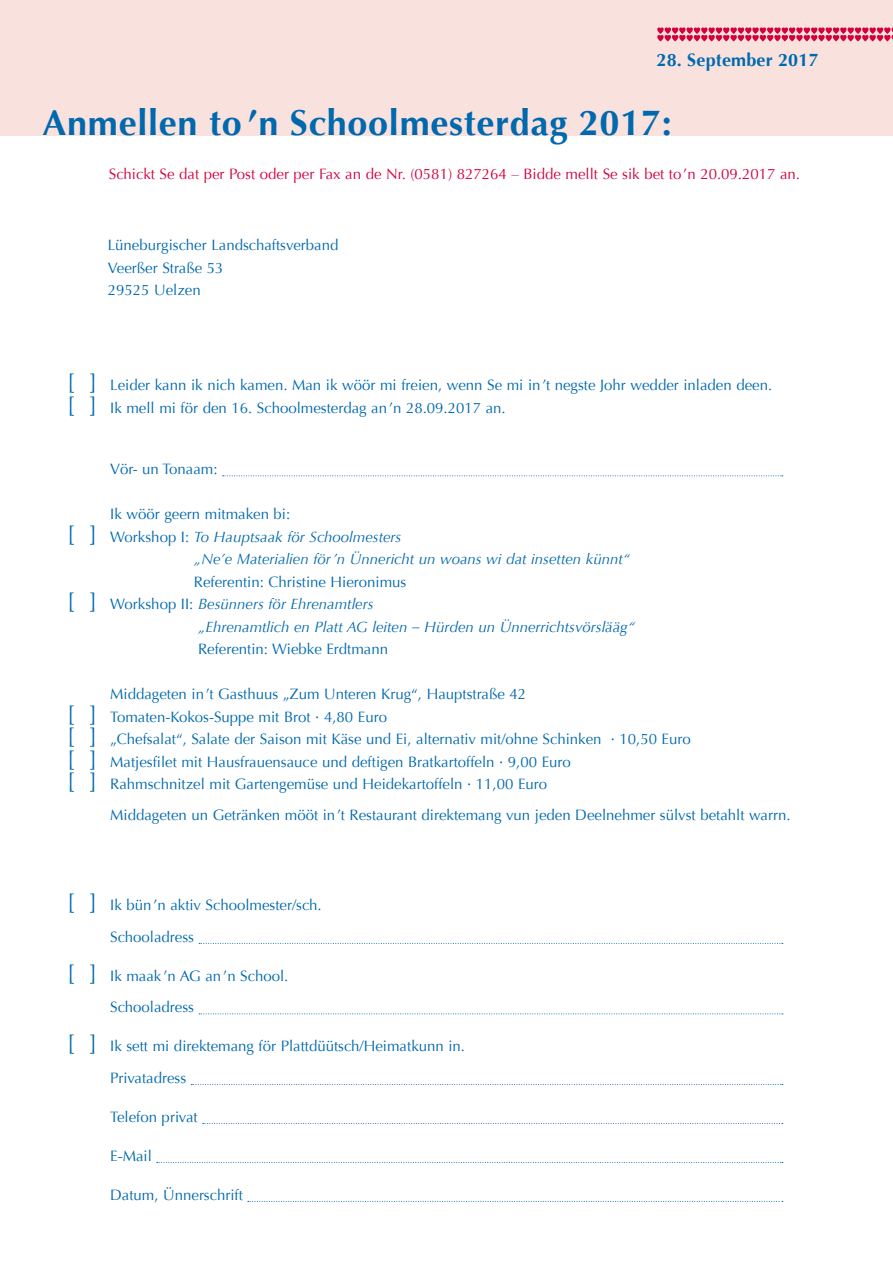
<style>
.page{position:relative;width:893px;height:1263px;background:#fff}
.page>*{position:absolute;margin:0;border:0;box-sizing:border-box;transform-origin:0 0}
.t1{font:700 36px "Optima";letter-spacing:.02em;color:#0069ae}
.t2{font:700 18px "Optima";letter-spacing:.01em;color:#0069ae}
.t3{font:15px/22.5px "Optima";color:#0069ae}
.t4{font:italic 15px "Optima";color:#0069ae}
.t5{font:15px "Optima";color:#d4003c}
.s1{font-size:24px}
.s2{font-style:normal;font-size:24px}
.s3{font-style:normal}
</style>
<div class="page">
<div style="left:0;top:0;width:893px;height:135px;background:#f9e2de"></div>
<svg style="left:657px;top:27px;width:236px;height:14px"></svg>
<svg style="left:223px;top:475px;width:560px;height:1px"></svg>
<svg style="left:199px;top:943px;width:584px;height:1px"></svg>
<svg style="left:199px;top:1013px;width:584px;height:1px"></svg>
<svg style="left:191px;top:1084px;width:592px;height:1px"></svg>
<svg style="left:203px;top:1123px;width:580px;height:1px"></svg>
<svg style="left:157px;top:1162px;width:626px;height:1px"></svg>
<svg style="left:248px;top:1201px;width:535px;height:1px"></svg>
<p class="t2" style="left:657px;top:49px;width:164px">28. September 2017</p>
<h1 class="t1" style="left:43px;top:102px;width:631px">Anmellen to ’n Schoolmesterdag 2017:</h1>
<p class="t5" style="left:109px;top:165px;width:693px">Schickt Se dat per Post oder per Fax an de Nr. (0581) 827264 – Bidde mellt Se sik bet to’n 20.09.2017 an.</p>
<p class="t3" style="left:108px;top:234px;width:232px">Lüneburgischer Landschaftsverband<br>Veerßer Straße 53<br>29525 Uelzen</p>
<p class="t3" style="left:67px;top:374px;width:707px"><span class="s1">[ ]</span> Leider kann ik nich kamen. Man ik wöör mi freien, wenn Se mi in’t negste Johr wedder inladen deen. <span class="s1">[ ]</span> Ik mell mi för den 16. Schoolmesterdag an’n 28.09.2017 an.</p>
<p class="t3" style="left:110px;top:458px;width:109px">Vör- un Tonaam:</p>
<p class="t3" style="left:110px;top:503px;width:182px">Ik wöör geern mitmaken bi:</p>
<p class="t4" style="left:67px;top:528px;width:336px"><span class="s2">[ ]</span> <span class="s3">Workshop I:</span> To Hauptsaak för Schoolmesters</p>
<p class="t4" style="left:194px;top:550px;width:438px">„Ne’e Materialien för’n Ünnericht un woans wi dat insetten künnt“</p>
<p class="t3" style="left:194px;top:571px;width:214px">Referentin: Christine Hieronimus</p>
<p class="t4" style="left:67px;top:595px;width:308px"><span class="s2">[ ]</span> <span class="s3">Workshop II:</span> Besünners för Ehrenamtlers</p>
<p class="t4" style="left:198px;top:618px;width:439px">„Ehrenamtlich en Platt AG leiten – Hürden un Ünnerrichtsvörslääg“</p>
<p class="t3" style="left:198px;top:638px;width:192px">Referentin: Wiebke Erdtmann</p>
<p class="t3" style="left:67px;top:683px;width:626px;text-indent:44px">Middageten in’t Gasthuus „Zum Unteren Krug“, Hauptstraße 42<br><span class="s1">[ ]</span> Tomaten-Kokos-Suppe mit Brot · 4,80 Euro<br><span class="s1">[ ]</span> „Chefsalat“, Salate der Saison mit Käse und Ei, alternativ mit/ohne Schinken · 10,50 Euro <span class="s1">[ ]</span> Matjesfilet mit Hausfrauensauce und deftigen Bratkartoffeln · 9,00 Euro<br><span class="s1">[ ]</span> Rahmschnitzel mit Gartengemüse und Heidekartoffeln · 11,00 Euro</p>
<p class="t3" style="left:110px;top:804px;width:682px">Middageten un Getränken mööt in’t Restaurant direktemang vun jeden Deelnehmer sülvst betahlt warrn.</p>
<p class="t3" style="left:110px;top:890px;width:213px;line-height:31.5px;text-indent:-44px"><span class="s1">[ ]</span> Ik bün’n aktiv Schoolmester/sch.<br>Schooladress</p>
<p class="t3" style="left:110px;top:960px;width:180px;line-height:31.5px;text-indent:-44px"><span class="s1">[ ]</span> Ik maak ’n AG an’n School.<br>Schooladress</p>
<p class="t3" style="left:110px;top:1031px;width:356px;line-height:31.5px;text-indent:-44px"><span class="s1">[ ]</span> Ik sett mi direktemang för Plattdüütsch/Heimatkunn in.<br>Privatadress</p>
<p class="t3" style="left:110px;top:1106px;width:89px">Telefon privat</p>
<p class="t3" style="left:110px;top:1145px;width:43px">E-Mail</p>
<p class="t3" style="left:110px;top:1184px;width:134px">Datum, Ünnerschrift</p>
</div>
